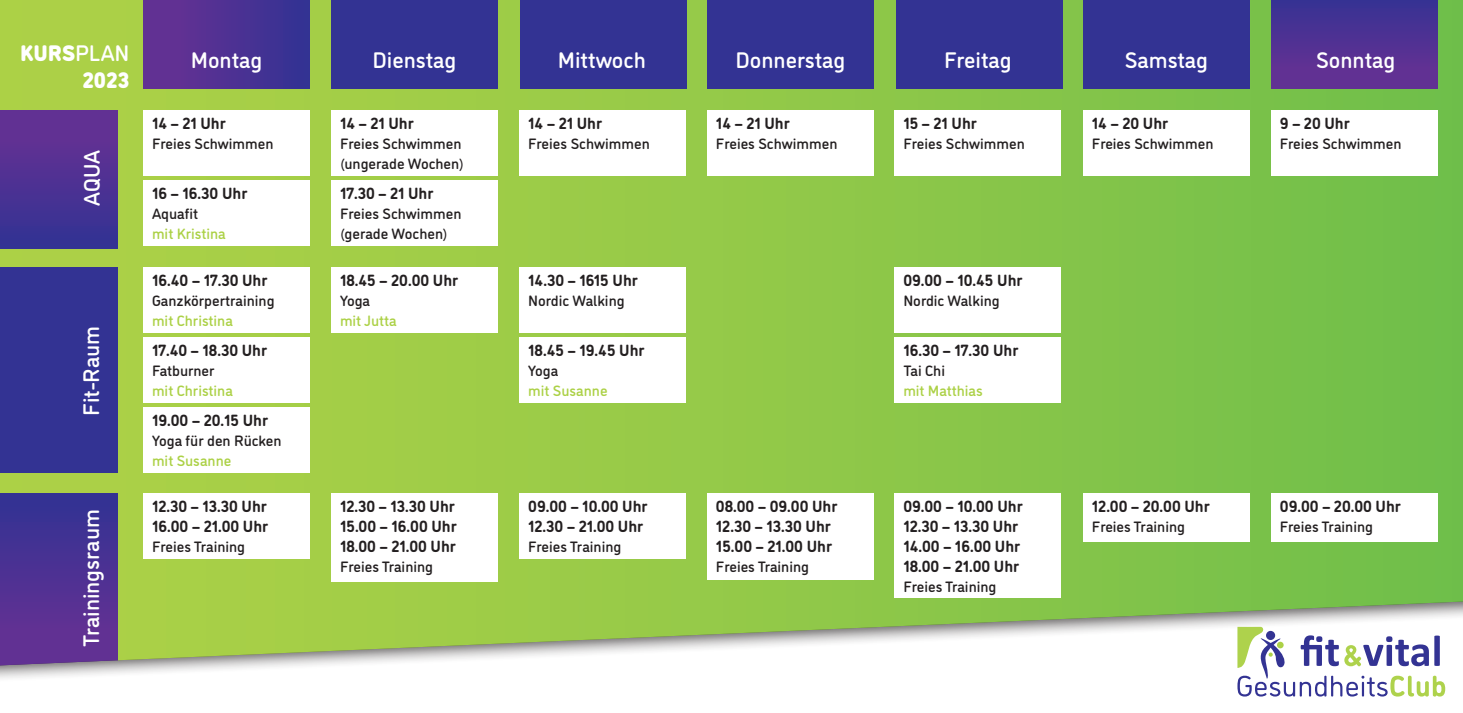
<style>
.page{position:relative;width:1463px;height:713px;background:#fff}
.page>*{position:absolute;margin:0;border:0;box-sizing:border-box;transform-origin:0 0}
.t1{font:500 22.5px "DI Nosaur";color:#fff}
.t2{font:900 22.5px/27px "DI Nosaur";color:#fff;text-align:right}
.t3{font:700 16.25px/20px "DI Nosaur";color:#231f20}
.t4{font:500 15px/20px "DI Nosaur";color:#231f20}
.t5{font:500 15px "DI Nosaur";color:#acd146}
.s1{font-weight:500}
</style>
<div class="page">
<div style="left:0;top:0;width:1462px;height:712px;background:linear-gradient(to right,#b4d150,#73bf4a)"></div>
<div style="left:143px;top:0;width:167px;height:88px;background:linear-gradient(to right,#693193,#333293)"></div>
<div style="left:143px;top:111px;width:167px;height:65px;background:#fff"></div>
<div style="left:331px;top:111px;width:166px;height:65px;background:#fff"></div>
<div style="left:519px;top:111px;width:167px;height:65px;background:#fff"></div>
<div style="left:707px;top:111px;width:166px;height:65px;background:#fff"></div>
<div style="left:1083px;top:111px;width:166px;height:65px;background:#fff"></div>
<div style="left:1271px;top:111px;width:166px;height:65px;background:#fff"></div>
<div style="left:894px;top:111px;width:167px;height:65px;background:#fff"></div>
<div style="left:331px;top:181px;width:166px;height:65px;background:#fff"></div>
<div style="left:143px;top:181px;width:167px;height:65px;background:#fff"></div>
<div style="left:331px;top:0;width:166px;height:88px;background:#333393"></div>
<div style="left:520px;top:0;width:166px;height:88px;background:#333393"></div>
<div style="left:707px;top:0;width:166px;height:88px;background:#333393"></div>
<div style="left:896px;top:0;width:166px;height:88px;background:#333393"></div>
<div style="left:1083px;top:0;width:166px;height:88px;background:#333393"></div>
<div style="left:1271px;top:0;width:166px;height:88px;background:linear-gradient(to bottom,#383293,#683193)"></div>
<div style="left:0;top:111px;width:117px;height:137px;background:linear-gradient(to bottom,#693193,#333293)"></div>
<div style="left:143px;top:267px;width:167px;height:65px;background:#fff"></div>
<div style="left:519px;top:267px;width:167px;height:65px;background:#fff"></div>
<div style="left:894px;top:267px;width:167px;height:65px;background:#fff"></div>
<div style="left:331px;top:267px;width:166px;height:65px;background:#fff"></div>
<div style="left:143px;top:337px;width:167px;height:65px;background:#fff"></div>
<div style="left:519px;top:337px;width:167px;height:65px;background:#fff"></div>
<div style="left:894px;top:337px;width:167px;height:65px;background:#fff"></div>
<div style="left:143px;top:407px;width:167px;height:65px;background:#fff"></div>
<div style="left:0;top:267px;width:117px;height:205px;background:#333393"></div>
<div style="left:143px;top:493px;width:167px;height:65px;background:#fff"></div>
<div style="left:1083px;top:493px;width:166px;height:48px;background:#fff"></div>
<div style="left:1271px;top:493px;width:166px;height:48px;background:#fff"></div>
<div style="left:519px;top:493px;width:167px;height:65px;background:#fff"></div>
<div style="left:707px;top:493px;width:166px;height:87px;background:#fff"></div>
<div style="left:894px;top:493px;width:167px;height:104px;background:#fff"></div>
<div style="left:331px;top:493px;width:166px;height:88px;background:#fff"></div>
<svg style="left:0;top:493px;width:117px;height:105px;background:#433193"></svg>
<svg style="left:0;top:598px;width:1462px;height:114px"></svg>
<svg style="left:1237px;top:626px;width:208px;height:70px"></svg>
<h1 class="t2" style="left:20px;top:38px;width:111px">KURS<span class="s1">PLAN<br></span>2023</h1>
<h1 class="t1" style="left:76px;top:206px;width:57px;rotate:-90deg">AQUA</h1>
<h1 class="t1" style="left:75px;top:416px;width:91px;rotate:-90deg">Fit-Raum</h1>
<h1 class="t1" style="left:75px;top:646px;width:139px;rotate:-90deg">Trainingsraum</h1>
<h1 class="t1" style="left:191px;top:44px;width:73px">Montag</h1>
<p class="t3" style="left:152px;top:112px;width:75px">14 – 21 Uhr</p>
<p class="t4" style="left:152px;top:133px;width:123px">Freies Schwimmen</p>
<p class="t3" style="left:152px;top:182px;width:97px">16 – 16.30 Uhr</p>
<p class="t4" style="left:152px;top:203px;width:48px">Aquafit</p>
<p class="t5" style="left:152px;top:223px;width:75px">mit Kristina</p>
<p class="t3" style="left:152px;top:269px;width:117px">16.40 – 17.30 Uhr</p>
<p class="t4" style="left:152px;top:289px;width:124px">Ganzkörpertraining</p>
<p class="t5" style="left:152px;top:310px;width:82px">mit Christina</p>
<p class="t3" style="left:152px;top:339px;width:117px">17.40 – 18.30 Uhr</p>
<p class="t4" style="left:152px;top:359px;width:64px">Fatburner</p>
<p class="t5" style="left:152px;top:380px;width:82px">mit Christina</p>
<p class="t3" style="left:152px;top:409px;width:118px">19.00 – 20.15 Uhr</p>
<p class="t4" style="left:152px;top:429px;width:131px">Yoga für den Rücken</p>
<p class="t5" style="left:152px;top:450px;width:81px">mit Susanne</p>
<p class="t3" style="left:152px;top:494px;width:118px">12.30 – 13.30 Uhr<br>16.00 – 21.00 Uhr</p>
<p class="t4" style="left:152px;top:535px;width:95px">Freies Training</p>
<h1 class="t1" style="left:373px;top:44px;width:85px">Dienstag</h1>
<h1 class="t1" style="left:558px;top:44px;width:90px">Mittwoch</h1>
<h1 class="t1" style="left:735px;top:44px;width:111px">Donnerstag</h1>
<h1 class="t1" style="left:944px;top:44px;width:69px">Freitag</h1>
<h1 class="t1" style="left:1124px;top:44px;width:85px">Samstag</h1>
<h1 class="t1" style="left:1316px;top:44px;width:81px">Sonntag</h1>
<p class="t3" style="left:340px;top:112px;width:75px">14 – 21 Uhr</p>
<p class="t4" style="left:340px;top:133px;width:125px">Freies Schwimmen (ungerade Wochen)</p>
<p class="t3" style="left:340px;top:182px;width:95px">17.30 – 21 Uhr</p>
<p class="t4" style="left:340px;top:203px;width:123px">Freies Schwimmen (gerade Wochen)</p>
<p class="t3" style="left:340px;top:269px;width:120px">18.45 – 20.00 Uhr</p>
<p class="t4" style="left:340px;top:289px;width:32px">Yoga</p>
<p class="t5" style="left:340px;top:310px;width:58px">mit Jutta</p>
<p class="t3" style="left:340px;top:494px;width:118px;text-align:justify">12.30 – 13.30 Uhr 15.00 – 16.00 Uhr 18.00 – 21.00 Uhr</p>
<p class="t4" style="left:340px;top:555px;width:95px">Freies Training</p>
<p class="t3" style="left:528px;top:112px;width:75px">14 – 21 Uhr</p>
<p class="t4" style="left:528px;top:133px;width:123px">Freies Schwimmen</p>
<p class="t3" style="left:528px;top:269px;width:111px">14.30 – 1615 Uhr</p>
<p class="t4" style="left:528px;top:289px;width:98px">Nordic Walking</p>
<p class="t3" style="left:528px;top:339px;width:118px">18.45 – 19.45 Uhr</p>
<p class="t4" style="left:528px;top:359px;width:32px">Yoga</p>
<p class="t5" style="left:528px;top:380px;width:81px">mit Susanne</p>
<p class="t3" style="left:528px;top:494px;width:121px">09.00 – 10.00 Uhr<br>12.30 – 21.00 Uhr</p>
<p class="t4" style="left:528px;top:535px;width:95px">Freies Training</p>
<p class="t3" style="left:716px;top:112px;width:75px">14 – 21 Uhr</p>
<p class="t4" style="left:716px;top:133px;width:123px">Freies Schwimmen</p>
<p class="t3" style="left:716px;top:494px;width:123px">08.00 – 09.00 Uhr<br>12.30 – 13.30 Uhr<br>15.00 – 21.00 Uhr</p>
<p class="t4" style="left:716px;top:555px;width:95px">Freies Training</p>
<p class="t3" style="left:903px;top:112px;width:75px">15 – 21 Uhr</p>
<p class="t4" style="left:903px;top:133px;width:123px">Freies Schwimmen</p>
<p class="t3" style="left:903px;top:269px;width:121px">09.00 – 10.45 Uhr</p>
<p class="t4" style="left:903px;top:289px;width:98px">Nordic Walking</p>
<p class="t3" style="left:903px;top:339px;width:117px">16.30 – 17.30 Uhr</p>
<p class="t4" style="left:903px;top:359px;width:43px">Tai Chi</p>
<p class="t5" style="left:903px;top:380px;width:81px">mit Matthias</p>
<p class="t3" style="left:903px;top:494px;width:121px">09.00 – 10.00 Uhr<br>12.30 – 13.30 Uhr<br>14.00 – 16.00 Uhr<br>18.00 – 21.00 Uhr</p>
<p class="t4" style="left:903px;top:575px;width:95px">Freies Training</p>
<p class="t3" style="left:1092px;top:112px;width:78px">14 – 20 Uhr</p>
<p class="t4" style="left:1092px;top:133px;width:123px">Freies Schwimmen</p>
<p class="t3" style="left:1279px;top:112px;width:71px">9 – 20 Uhr</p>
<p class="t4" style="left:1279px;top:133px;width:123px">Freies Schwimmen</p>
<p class="t3" style="left:1092px;top:494px;width:119px">12.00 – 20.00 Uhr</p>
<p class="t4" style="left:1092px;top:515px;width:95px">Freies Training</p>
<p class="t3" style="left:1279px;top:494px;width:123px">09.00 – 20.00 Uhr</p>
<p class="t4" style="left:1279px;top:515px;width:95px">Freies Training</p>
</div>
